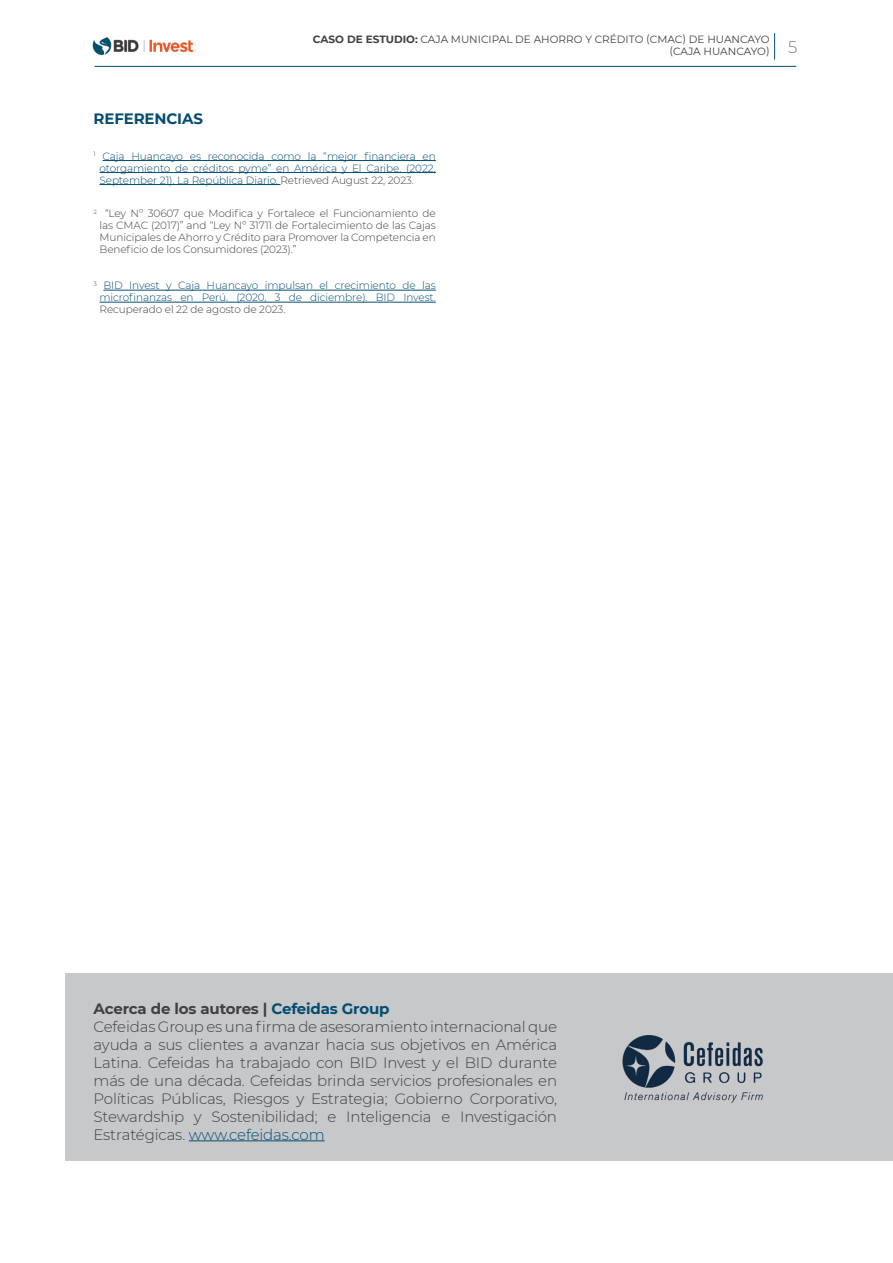
<style>
.page{position:relative;width:893px;height:1263px;background:#fff}
.page>*{position:absolute;margin:0;border:0;box-sizing:border-box;transform-origin:0 0}
.t1{font:300 15px/18px "Montserrat";letter-spacing:-.01em;color:#404042}
.t2{font:700 15px "Montserrat";letter-spacing:-.01em;color:#034d70}
.t3{font:300 10.5px/12px "Montserrat";letter-spacing:-.01em;color:#064d72;text-align:justify}
.t4{font:300 10.5px/12px "Montserrat";letter-spacing:-.01em;color:#404042;text-align:justify}
.t5{font:10.5px/12px "Montserrat";color:#404042}
.s1{font-weight:700}
.s2{color:#404042}
.s3{font-weight:700;color:#034d70}
.s4{color:#064d72}
</style>
<div class="page">
<hr style="left:95px;top:66px;width:701px;height:1px;background:#064d72">
<svg style="left:774px;top:33px;width:1px;height:27px"></svg>
<img style="left:99px;top:289px;width:90px;height:14px">
<img style="left:92px;top:37px;width:102px;height:18px">
<hr style="left:102px;top:160px;width:334px;height:1px;background:#064d72">
<hr style="left:100px;top:172px;width:336px;height:1px;background:#064d72">
<hr style="left:100px;top:184px;width:180px;height:1px;background:#064d72">
<hr style="left:103px;top:290px;width:333px;height:1px;background:#064d72">
<hr style="left:100px;top:302px;width:336px;height:1px;background:#064d72">
<div style="left:66px;top:974px;width:827px;height:187px;background:#c7c8ca"></div>
<hr style="left:189px;top:1140px;width:136px;height:1px;background:#064d72">
<img style="left:622px;top:1035px;width:141px;height:68px">
<p class="t5" style="left:669px;top:33px;width:129px;text-indent:-357px"><span class="s1">CASO DE ESTUDIO:</span> CAJA MUNICIPAL DE AHORRO Y CRÉDITO (CMAC) DE HUANCAYO (CAJA HUANCAYO) <sup>5</sup></p>
<p class="t2" style="left:94px;top:108px;width:111px">REFERENCIAS</p>
<p class="t3" style="left:100px;top:150px;width:338px;text-indent:-6px"><sup>1</sup> Caja Huancayo es reconocida como la “mejor financiera en otorgamiento de créditos pyme” en América y El Caribe. (2022, September 21). La República Diario. <span class="s2">Retrieved August 22, 2023.</span></p>
<p class="t4" style="left:100px;top:207px;width:338px;text-indent:-6px"><sup>2</sup> “Ley Nº 30607 que Modifica y Fortalece el Funcionamiento de las CMAC (2017)” and “Ley Nº 31711 de Fortalecimiento de las Cajas Municipales de Ahorro y Crédito para Promover la Competencia en Beneficio de los Consumidores (2023).”</p>
<p class="t3" style="left:94px;top:279px;width:344px;text-align:center"><sup>3</sup> BID Invest y Caja Huancayo impulsan el crecimiento de las microfinanzas en Perú. (2020, 3 de diciembre). BID Invest.</p>
<p class="t4" style="left:100px;top:303px;width:187px">Recuperado el 22 de agosto de 2023.</p>
<p class="t1" style="left:94px;top:999px;width:465px"><span class="s1">Acerca de los autores |</span> <span class="s3">Cefeidas Group<br></span>Cefeidas Group es una firma de asesoramiento internacional que ayuda a sus clientes a avanzar hacia sus objetivos en América Latina. Cefeidas ha trabajado con BID Invest y el BID durante más de una década. Cefeidas brinda servicios profesionales en Políticas Públicas, Riesgos y Estrategia; Gobierno Corporativo, Stewardship y Sostenibilidad; e Inteligencia e Investigación Estratégicas. <span class="s4">www.cefeidas.com</span></p>
</div>
